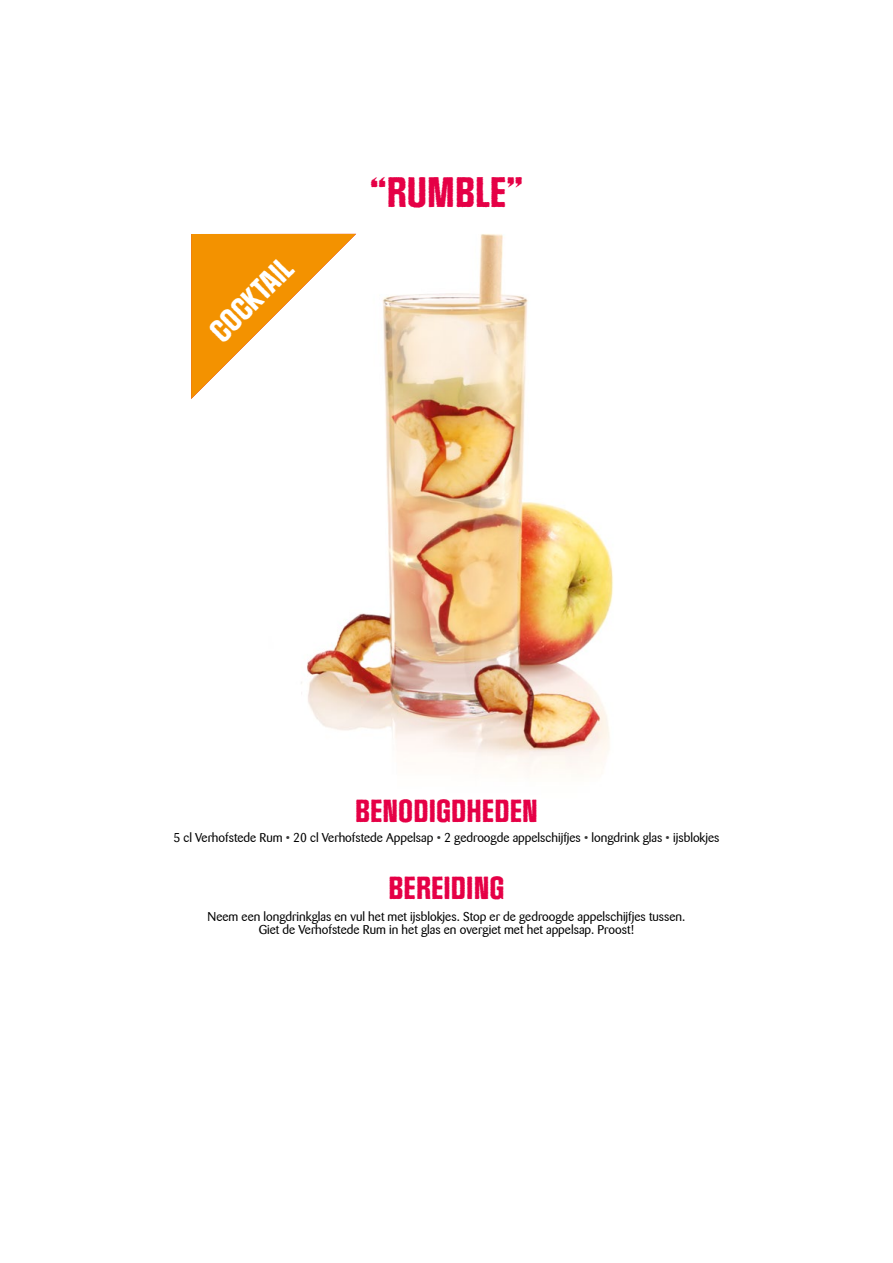
<style>
.page{position:relative;width:893px;height:1263px;background:#fff}
.page>*{position:absolute;margin:0;border:0;box-sizing:border-box;transform-origin:0 0}
.t1{font:36px "Social Gothic Rough";color:#e50046}
.t2{font:27px "Social Gothic Rough";color:#e50046}
.t3{font:27px "Social Gothic Rough";color:#fff}
.t4{font:12.75px/13.5px "Barmeno";color:#000;text-align:center}
.s1{color:#3c3c3b}
</style>
<div class="page">
<img style="left:241px;top:233px;width:373px;height:536px">
<svg style="left:191px;top:234px;width:165px;height:165px"></svg>
<h2 class="t3" style="left:203px;top:323px;width:104px;rotate:-45deg">COCKTAIL</h2>
<h1 class="t1" style="left:370px;top:169px;width:154px">“RUMBLE”</h1>
<h2 class="t2" style="left:355px;top:793px;width:184px">BENODIGDHEDEN</h2>
<p class="t4" style="left:173px;top:831px;width:548px">5 cl Verhofstede Rum <span class="s1">•</span> 20 cl Verhofstede Appelsap <span class="s1">•</span> 2 gedroogde appelschijfjes <span class="s1">•</span> longdrink glas <span class="s1">•</span> ijsblokjes</p>
<h2 class="t2" style="left:388px;top:871px;width:118px">BEREIDING</h2>
<p class="t4" style="left:208px;top:910px;width:479px">Neem een longdrinkglas en vul het met ijsblokjes. Stop er de gedroogde appelschijfjes tussen.<br>Giet de Verhofstede Rum in het glas en overgiet met het appelsap. Proost!</p>
</div>
